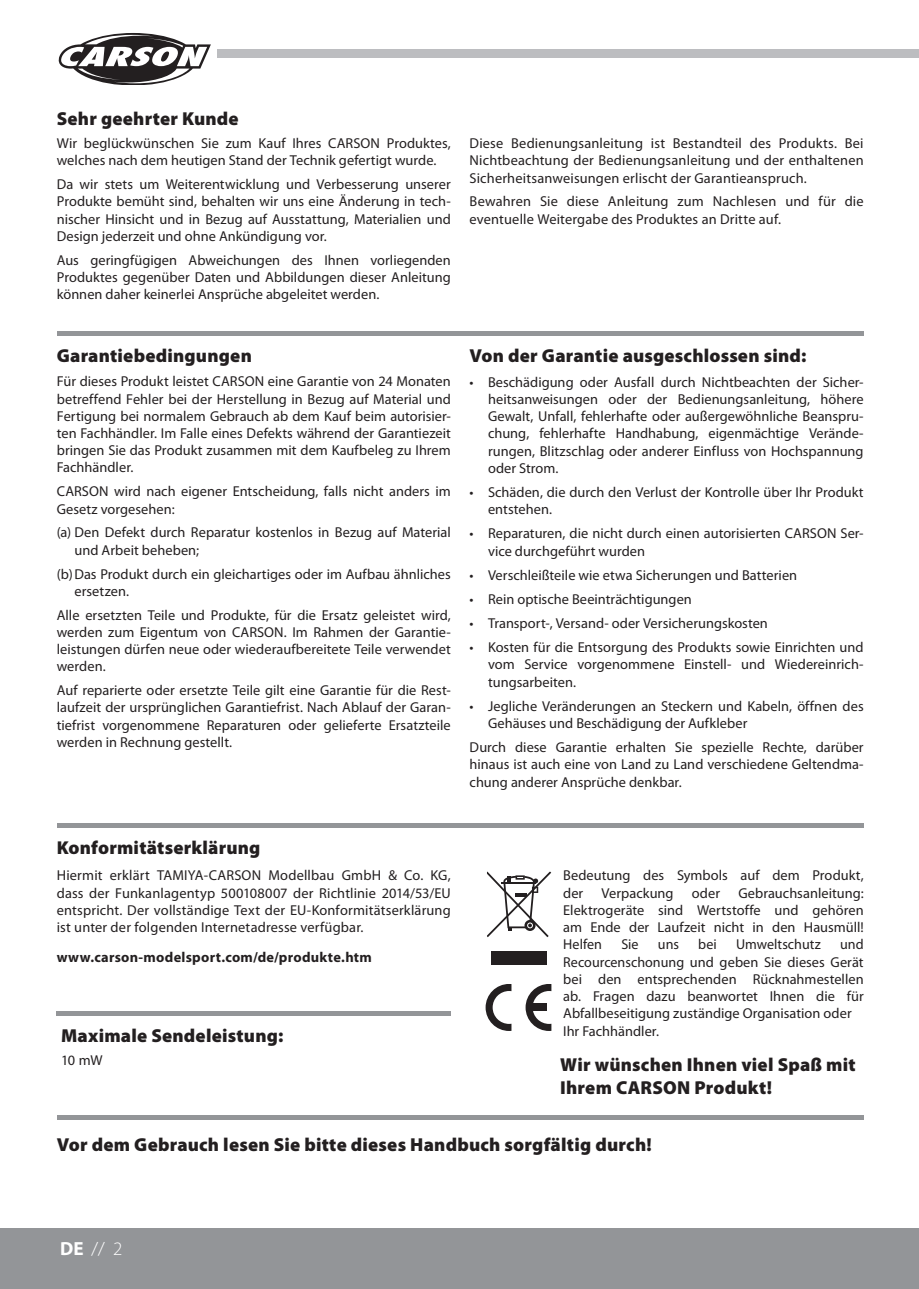
<style>
.page{position:relative;width:919px;height:1289px;background:#fff}
.page>*{position:absolute;margin:0;border:0;box-sizing:border-box;transform-origin:0 0}
.t1{font:300 19.05px "Myriad Pro";color:#fff}
.headlines{font:900 18.75px "Myriad Pro";letter-spacing:.01em;color:#231f20}
.fliesstext{font:900 18.75px/22.5px "Myriad Pro";letter-spacing:.01em;color:#231f20}
.fliesstext-2{font:14.4px/17.2px "Myriad Pro";letter-spacing:.005em;color:#231f20;text-align:justify}
.fliesstext_Einzug{font:14.4px/17.2px "Myriad Pro";letter-spacing:.005em;color:#231f20}
.fliesstext-3{font:700 14.4px "Myriad Pro";letter-spacing:.02em;color:#231f20}
.s1{font-weight:700}
</style>
<div class="page">
<div style="left:0;top:1228px;width:906px;height:60px;background:#939598"></div>
<div style="left:906px;top:1228px;width:12px;height:60px;background:#939598"></div>
<div style="left:217px;top:49px;width:701px;height:8px;background:#bcbdc0"></div>
<svg style="left:58px;top:33px;width:153px;height:51px"></svg>
<hr style="left:57px;top:331px;width:806px;height:4px;background:#939598">
<hr style="left:57px;top:823px;width:806px;height:4px;background:#939598">
<div style="left:57px;top:1114px;width:806px;height:5px;background:#939598"></div>
<div style="left:490px;top:951px;width:56px;height:13px;background:#231f20"></div>
<svg style="left:487px;top:871px;width:64px;height:66px"></svg>
<svg style="left:485px;top:984px;width:26px;height:46px"></svg>
<svg style="left:525px;top:984px;width:26px;height:46px"></svg>
<div style="left:530px;top:1003px;width:16px;height:7px;background:#231f20"></div>
<hr style="left:57px;top:1011px;width:394px;height:4px;background:#939598">
<p class="headlines" style="left:57px;top:106px;width:183px">Sehr geehrter Kunde</p>
<p class="fliesstext-2" style="left:57px;top:134px;width:395px">Wir beglückwünschen Sie zum Kauf Ihres CARSON Produktes, welches nach dem heutigen Stand der Technik gefertigt wurde.</p>
<p class="fliesstext-2" style="left:57px;top:175px;width:395px">Da wir stets um Weiterentwicklung und Verbesserung unserer Produkte bemüht sind, behalten wir uns eine Änderung in tech&shy;nischer Hinsicht und in Bezug auf Ausstattung, Materialien und Design jederzeit und ohne Ankündigung vor.</p>
<p class="fliesstext-2" style="left:57px;top:251px;width:395px">Aus geringfügigen Abweichungen des Ihnen vorliegenden Produktes gegenüber Daten und Abbildungen dieser Anleitung können daher keinerlei Ansprüche abgeleitet werden.</p>
<p class="headlines" style="left:57px;top:343px;width:196px">Garantiebedingungen</p>
<p class="fliesstext-2" style="left:57px;top:372px;width:395px">Für dieses Produkt leistet CARSON eine Garantie von 24 Monaten betreffend Fehler bei der Herstellung in Bezug auf Material und Fertigung bei normalem Gebrauch ab dem Kauf beim autorisier&shy;ten Fachhändler. Im Falle eines Defekts während der Garantiezeit bringen Sie das Produkt zusammen mit dem Kaufbeleg zu Ihrem Fachhändler.</p>
<p class="fliesstext-2" style="left:57px;top:482px;width:395px">CARSON wird nach eigener Entscheidung, falls nicht anders im<br>Gesetz vorgesehen:</p>
<p class="fliesstext_Einzug" style="left:74px;top:523px;width:378px;text-indent:-18px">(a) Den Defekt durch Reparatur kostenlos in Bezug auf Material und Arbeit beheben;</p>
<p class="fliesstext_Einzug" style="left:74px;top:565px;width:378px;text-indent:-18px">(b)Das Produkt durch ein gleichartiges oder im Aufbau ähnliches ersetzen.</p>
<p class="fliesstext-2" style="left:57px;top:606px;width:395px">Alle ersetzten Teile und Produkte, für die Ersatz geleistet wird, werden zum Eigentum von CARSON. Im Rahmen der Garantie&shy;leistungen dürfen neue oder wiederaufbereitete Teile verwendet werden.</p>
<p class="fliesstext-2" style="left:57px;top:681px;width:395px">Auf reparierte oder ersetzte Teile gilt eine Garantie für die Rest&shy;laufzeit der ursprünglichen Garantiefrist. Nach Ablauf der Garan&shy;tiefrist vorgenommene Reparaturen oder gelieferte Ersatzteile werden in Rechnung gestellt.</p>
<p class="fliesstext-2" style="left:469px;top:134px;width:395px">Diese Bedienungsanleitung ist Bestandteil des Produkts. Bei Nichtbeachtung der Bedienungsanleitung und der enthaltenen Sicherheitsanweisungen erlischt der Garantieanspruch.</p>
<p class="fliesstext-2" style="left:469px;top:193px;width:395px">Bewahren Sie diese Anleitung zum Nachlesen und für die eventuelle Weitergabe des Produktes an Dritte auf.</p>
<p class="headlines" style="left:469px;top:343px;width:338px">Von der Garantie ausgeschlossen sind:</p>
<p class="fliesstext_Einzug" style="left:488px;top:373px;width:377px;text-align:justify;text-indent:-18px">• Beschädigung oder Ausfall durch Nichtbeachten der Sicher&shy;heitsanweisungen oder der Bedienungsanleitung, höhere Gewalt, Unfall, fehlerhafte oder außergewöhnliche Beanspru&shy;chung, fehlerhafte Handhabung, eigenmächtige Verände&shy;rungen, Blitzschlag oder anderer Einfluss von Hochspannung oder Strom.</p>
<p class="fliesstext_Einzug" style="left:488px;top:483px;width:377px;text-indent:-18px">• Schäden, die durch den Verlust der Kontrolle über Ihr Produkt entstehen.</p>
<p class="fliesstext_Einzug" style="left:488px;top:524px;width:377px;text-indent:-18px">• Reparaturen, die nicht durch einen autorisierten CARSON Ser&shy;vice durchgeführt wurden</p>
<p class="fliesstext_Einzug" style="left:469px;top:566px;width:329px">• Verschleißteile wie etwa Sicherungen und Batterien</p>
<p class="fliesstext_Einzug" style="left:469px;top:590px;width:224px">• Rein optische Beeinträchtigungen</p>
<p class="fliesstext_Einzug" style="left:469px;top:614px;width:300px">• Transport-, Versand- oder Versicherungskosten</p>
<p class="fliesstext_Einzug" style="left:488px;top:638px;width:377px;text-align:justify;text-indent:-18px">• Kosten für die Entsorgung des Produkts sowie Einrichten und vom Service vorgenommene Einstell- und Wiedereinrich&shy;tungsarbeiten.</p>
<p class="fliesstext_Einzug" style="left:488px;top:697px;width:377px;text-indent:-18px">• Jegliche Veränderungen an Steckern und Kabeln, öffnen des<br>Gehäuses und Beschädigung der Aufkleber</p>
<p class="fliesstext-2" style="left:469px;top:738px;width:395px">Durch diese Garantie erhalten Sie spezielle Rechte, darüber hinaus ist auch eine von Land zu Land verschiedene Geltendma&shy;chung anderer Ansprüche denkbar.</p>
<p class="headlines" style="left:57px;top:835px;width:205px">Konformitätserklärung</p>
<p class="fliesstext-2" style="left:563px;top:866px;width:302px">Bedeutung des Symbols auf dem Produkt, der</p>
<p class="fliesstext-2" style="left:57px;top:866px;width:395px">Hiermit erklärt TAMIYA-CARSON Modellbau GmbH &amp; Co. KG, dass der Funkanlagentyp 500108007 der Richtlinie 2014/53/EU entspricht. Der vollständige Text der EU-Konformitätserklärung ist unter der folgenden Internetadresse verfügbar.</p>
<p class="fliesstext-3" style="left:57px;top:948px;width:316px">www.carson-modelsport.com/de/produkte.htm</p>
<p class="fliesstext-2" style="left:563px;top:883px;width:302px;text-indent:175px">Gebrauchsanleitung:<br>Elektrogeräte sind Wertstoffe und gehören am Ende der Laufzeit nicht in den Hausmüll!<br>Helfen</p>
<p class="fliesstext-2" style="left:601px;top:883px;width:73px">Verpackung</p>
<p class="fliesstext-2" style="left:692px;top:883px;width:30px">oder</p>
<p class="fliesstext-2" style="left:563px;top:935px;width:302px;text-align:left;text-indent:277px">und Recourcenschonung und geben Sie dieses Gerät bei den entsprechenden Rücknahmestellen ab. Fragen dazu beanwortet Ihnen die für Abfallbeseitigung zuständige Organisation oder Ihr Fachhändler.</p>
<p class="fliesstext-2" style="left:621px;top:935px;width:19px">Sie</p>
<p class="fliesstext-2" style="left:658px;top:935px;width:23px">uns</p>
<p class="fliesstext-2" style="left:698px;top:935px;width:20px">bei</p>
<p class="fliesstext-2" style="left:736px;top:935px;width:86px">Umweltschutz</p>
<p class="fliesstext" style="left:61px;top:1024px;width:224px">Maximale Sendeleistung:</p>
<p class="fliesstext-2" style="left:61px;top:1051px;width:43px">10 mW</p>
<p class="fliesstext" style="left:560px;top:1052px;width:297px">Wir wünschen Ihnen viel Spaß mit<br>Ihrem CARSON Produkt!</p>
<p class="headlines" style="left:57px;top:1131px;width:596px">Vor dem Gebrauch lesen Sie bitte dieses Handbuch sorgfältig durch!</p>
<h1 class="t1" style="left:60px;top:1237px;width:64px"><span class="s1">DE</span> // 2</h1>
</div>
